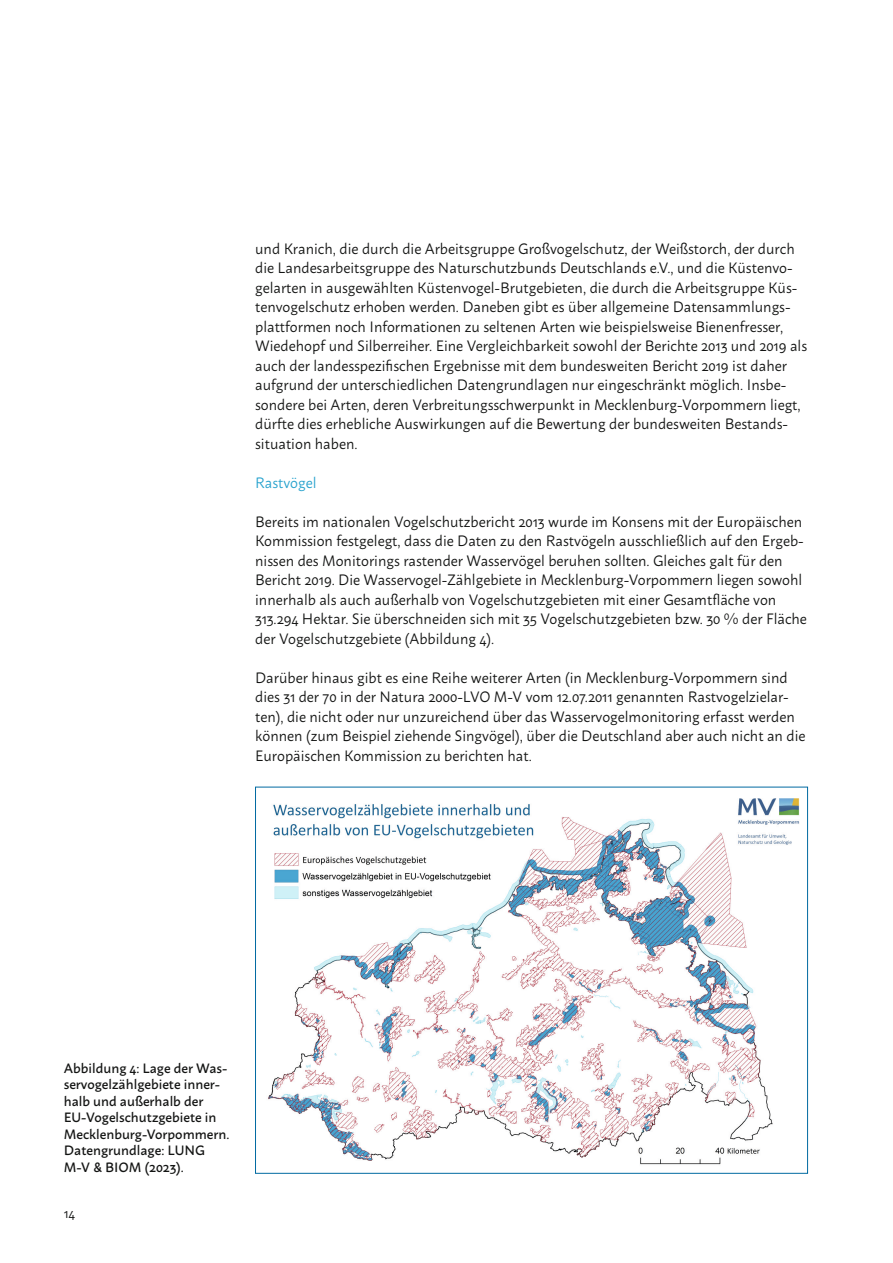
<style>
.page{position:relative;width:893px;height:1263px;background:#fff}
.page>*{position:absolute;margin:0;border:0;box-sizing:border-box;transform-origin:0 0}
.t1{font:15px/19.5px "Macho";color:#131413}
.t2{font:15px "Macho";color:#29a3ce}
.t3{font:500 13.5px/16.5px "Macho";color:#131413}
.t4{font:13.5px "Macho";color:#131413}
</style>
<div class="page">
<img style="left:268px;top:798px;width:532px;height:367px">
<p class="t1" style="left:255px;top:237px;width:554px">und Kranich, die durch die Arbeitsgruppe Großvogelschutz, der Weißstorch, der durch die Landesarbeitsgruppe des Naturschutzbunds Deutschlands e.V., und die Küstenvo&shy;gelarten in ausgewählten Küstenvogel-Brutgebieten, die durch die Arbeitsgruppe Küs&shy;tenvogelschutz erhoben werden. Daneben gibt es über allgemeine Datensammlungs&shy;plattformen noch Informationen zu seltenen Arten wie beispielsweise Bienenfresser, Wiedehopf und Silberreiher. Eine Vergleichbarkeit sowohl der Berichte 2013 und 2019 als auch der landesspezifischen Ergebnisse mit dem bundesweiten Bericht 2019 ist daher aufgrund der unterschiedlichen Datengrundlagen nur eingeschränkt möglich. Insbe&shy;sondere bei Arten, deren Verbreitungsschwerpunkt in Mecklenburg-Vorpommern liegt, dürfte dies erhebliche Auswirkungen auf die Bewertung der bundesweiten Bestands&shy;situation haben.</p>
<p class="t2" style="left:255px;top:469px;width:63px">Rastvögel</p>
<p class="t1" style="left:255px;top:510px;width:553px">Bereits im nationalen Vogelschutzbericht 2013 wurde im Konsens mit der Europäischen Kommission festgelegt, dass die Daten zu den Rastvögeln ausschließlich auf den Ergeb&shy;nissen des Monitorings rastender Wasservögel beruhen sollten. Gleiches galt für den Bericht 2019. Die Wasservogel-Zählgebiete in Mecklenburg-Vorpommern liegen sowohl innerhalb als auch außerhalb von Vogelschutzgebieten mit einer Gesamtfläche von 313.294 Hektar. Sie überschneiden sich mit 35 Vogelschutzgebieten bzw. 30 % der Fläche der Vogelschutzgebiete (Abbildung 4).</p>
<p class="t1" style="left:255px;top:666px;width:552px">Darüber hinaus gibt es eine Reihe weiterer Arten (in Mecklenburg-Vorpommern sind dies 31 der 70 in der Natura 2000-LVO M-V vom 12.07.2011 genannten Rastvogelzielar&shy;ten), die nicht oder nur unzureichend über das Wasservogelmonitoring erfasst werden können (zum Beispiel ziehende Singvögel), über die Deutschland aber auch nicht an die Europäischen Kommission zu berichten hat.</p>
<p class="t3" style="left:64px;top:1058px;width:167px">Abbildung 4: Lage der Was&shy;servogelzählgebiete inner&shy;halb und außerhalb der<br>EU-Vogelschutzgebiete in<br>Mecklenburg-Vorpommern.<br>Datengrundlage: LUNG<br>M-V &amp; BIOM (2023).</p>
<p class="t4" style="left:64px;top:1201px;width:13px">14</p>
</div>
